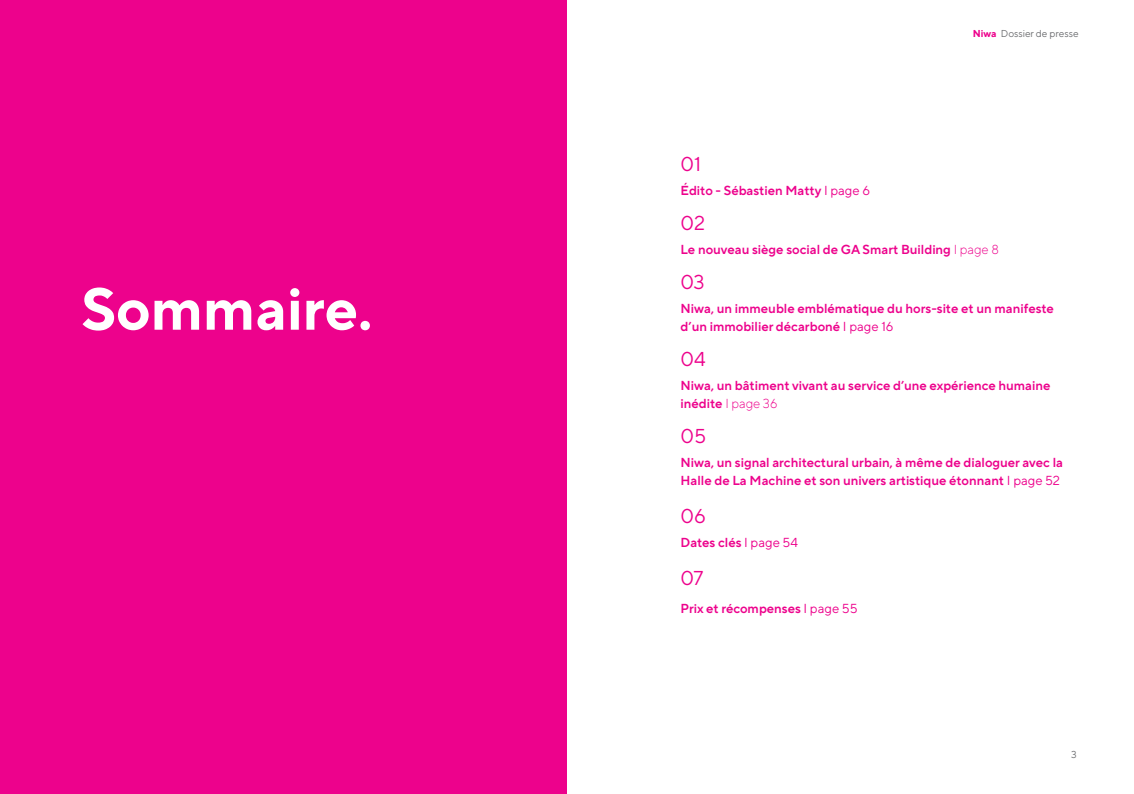
<style>
.page{position:relative;width:1134px;height:794px;background:#fff}
.page>*{position:absolute;margin:0;border:0;box-sizing:border-box;transform-origin:0 0}
.t1{font:700 59px "TT Norms Pro";color:#fff}
.t2{font:20px "TT Norms Pro";color:#ed028c}
.t3{font:600 13px/18px "TT Norms Pro";color:#ed028c}
.t4{font:10px "TT Norms Pro";color:#6d6e71}
.s1{font-weight:700;color:#ed028c}
.s2{font-weight:400}
.s3{font-weight:300}
</style>
<div class="page">
<div style="left:0;top:0;width:567px;height:794px;background:#ed028c"></div>
<h1 class="t1" style="left:81px;top:287px;width:292px">Sommaire.</h1>
<p class="t4" style="left:973px;top:30px;width:107px"><span class="s1">Niwa</span> Dossier de presse</p>
<h2 class="t2" style="left:681px;top:156px;width:22px">01</h2>
<p class="t3" style="left:681px;top:183px;width:191px">Édito - Sébastien Matty <span class="s2">I page 6</span></p>
<h2 class="t2" style="left:681px;top:215px;width:26px">02</h2>
<p class="t3" style="left:681px;top:242px;width:320px">Le nouveau siège social de GA Smart Building <span class="s3">I page 8</span></p>
<h2 class="t2" style="left:681px;top:274px;width:26px">03</h2>
<p class="t3" style="left:681px;top:301px;width:375px">Niwa, un immeuble emblématique du hors-site et un manifeste d’un immobilier décarboné <span class="s2">I page 16</span></p>
<h2 class="t2" style="left:681px;top:351px;width:27px">04</h2>
<p class="t3" style="left:681px;top:378px;width:371px">Niwa, un bâtiment vivant au service d’une expérience humaine inédite <span class="s3">I page 36</span></p>
<h2 class="t2" style="left:681px;top:428px;width:27px">05</h2>
<p class="t3" style="left:681px;top:455px;width:384px">Niwa, un signal architectural urbain, à même de dialoguer avec la<br>Halle de La Machine et son univers artistique étonnant <span class="s2">I page 52</span></p>
<h2 class="t2" style="left:681px;top:508px;width:27px">06</h2>
<p class="t3" style="left:681px;top:535px;width:119px">Dates clés <span class="s2">I page 54</span></p>
<h2 class="t2" style="left:681px;top:570px;width:24px">07</h2>
<p class="t3" style="left:681px;top:600px;width:179px">Prix et récompenses <span class="s2">I page 55</span></p>
<p class="t4" style="left:1071px;top:751px;width:7px">3</p>
</div>
